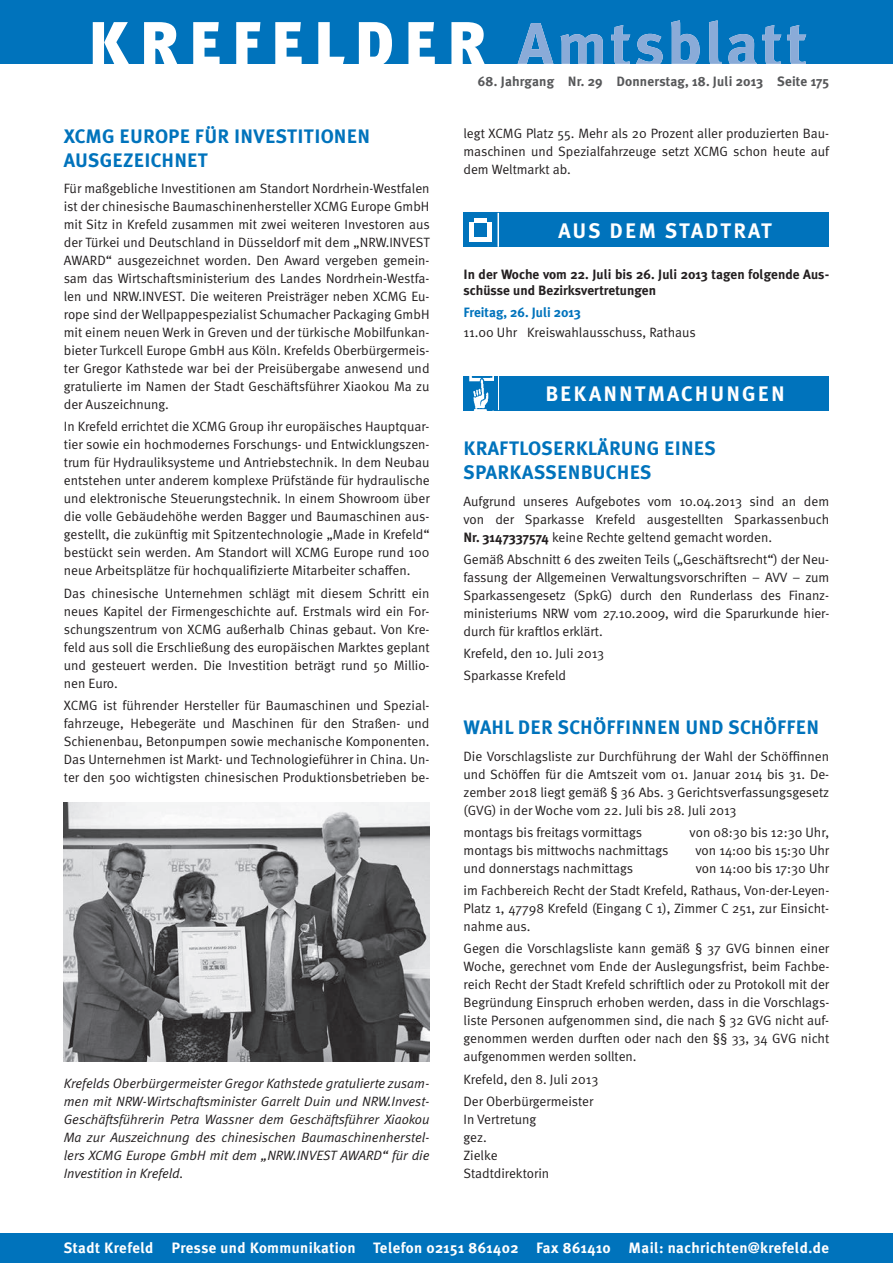
<style>
.page{position:relative;width:893px;height:1263px;background:#fff}
.page>*{position:absolute;margin:0;border:0;box-sizing:border-box;transform-origin:0 0}
.t1{font:700 21px "Meta Plus";letter-spacing:.1em;color:#fff}
.t2{font:700 19.5px/24px "Meta Plus";letter-spacing:.01em;color:#0073bc}
.t3{font:700 15px "Meta Plus";letter-spacing:.025em;color:#fff}
.t4{font:13.5px/18px "Meta Normal";color:#231f20;text-align:justify}
.t5{font:italic 13.5px/18px "Meta Normal";color:#231f20;text-align:justify}
.t6{font:700 13.5px/16.5px "Meta Plus";color:#231f20}
.t7{font:700 13.5px "Meta Plus";letter-spacing:.01em;color:#57585a}
.t8{font:700 13.5px "Meta Plus";color:#0073bc}
.s1{font-family:"Meta Plus";font-weight:700}
</style>
<div class="page">
<div style="left:0;top:0;width:893px;height:64px;background:#0073bc"></div>
<svg style="left:93px;top:22px;width:392px;height:42px"></svg>
<svg style="left:517px;top:20px;width:289px;height:44px"></svg>
<div style="left:0;top:1233px;width:893px;height:30px;background:#0073bc"></div>
<div style="left:463px;top:213px;width:366px;height:34px;background:#0073bc"></div>
<hr style="left:497px;top:213px;width:2px;height:34px;background:#fff">
<div style="left:474px;top:218px;width:13px;height:5px;background:#fff"></div>
<div style="left:469px;top:223px;width:5px;height:17px;background:#fff"></div>
<div style="left:487px;top:223px;width:5px;height:17px;background:#fff"></div>
<hr style="left:469px;top:237px;width:23px;height:4px;background:#fff">
<div style="left:463px;top:376px;width:366px;height:34px;background:#0073bc"></div>
<hr style="left:497px;top:376px;width:2px;height:34px;background:#fff">
<img style="left:469px;top:376px;width:25px;height:34px">
<img style="left:64px;top:802px;width:365px;height:260px">
<h2 class="t2" style="left:64px;top:125px;width:308px">XCMG EUROPE FÜR INVESTITIONEN<br>AUSGEZEICHNET</h2>
<p class="t4" style="left:64px;top:179px;width:367px">Für maßgebliche Investitionen am Standort Nordrhein-Westfalen ist der chinesische Baumaschinenhersteller XCMG Europe GmbH mit Sitz in Krefeld zusammen mit zwei weiteren Investoren aus der Türkei und Deutschland in Düsseldorf mit dem „NRW.INVEST AWARD“ ausgezeichnet worden. Den Award vergeben gemein&shy;sam das Wirtschaftsministerium des Landes Nordrhein-Westfa&shy;len und NRW.INVEST. Die weiteren Preisträger neben XCMG Eu&shy;rope sind der Wellpappespezialist Schumacher Packaging GmbH mit einem neuen Werk in Greven und der türkische Mobilfunkan&shy;bieter Turkcell Europe GmbH aus Köln. Krefelds Oberbürgermeis&shy;ter Gregor Kathstede war bei der Preisübergabe anwesend und gratulierte im Namen der Stadt Geschäftsführer Xiaokou Ma zu der Auszeichnung.</p>
<p class="t4" style="left:64px;top:418px;width:367px">In Krefeld errichtet die XCMG Group ihr europäisches Hauptquar&shy;tier sowie ein hochmodernes Forschungs- und Entwicklungszen&shy;trum für Hydrauliksysteme und Antriebstechnik. In dem Neubau entstehen unter anderem komplexe Prüfstände für hydraulische und elektronische Steuerungstechnik. In einem Showroom über die volle Gebäudehöhe werden Bagger und Baumaschinen aus&shy;gestellt, die zukünftig mit Spitzentechnologie „Made in Krefeld“ bestückt sein werden. Am Standort will XCMG Europe rund 100 neue Arbeitsplätze für hochqualifizierte Mitarbeiter schaffen.</p>
<p class="t4" style="left:64px;top:584px;width:367px">Das chinesische Unternehmen schlägt mit diesem Schritt ein neues Kapitel der Firmengeschichte auf. Erstmals wird ein For&shy;schungszentrum von XCMG außerhalb Chinas gebaut. Von Kre&shy;feld aus soll die Erschließung des europäischen Marktes geplant und gesteuert werden. Die Investition beträgt rund 50 Millio&shy;nen Euro.</p>
<p class="t4" style="left:64px;top:696px;width:367px">XCMG ist führender Hersteller für Baumaschinen und Spezial&shy;fahrzeuge, Hebegeräte und Maschinen für den Straßen- und Schienenbau, Betonpumpen sowie mechanische Komponenten.<br>Das Unternehmen ist Markt- und Technologieführer in China. Un&shy;ter den 500 wichtigsten chinesischen Produktionsbetrieben be-</p>
<p class="t5" style="left:64px;top:1074px;width:367px">Krefelds Oberbürgermeister Gregor Kathstede gratulierte zusam&shy;men mit NRW-Wirtschaftsminister Garrelt Duin und NRW.Invest-Geschäftsführerin Petra Wassner dem Geschäftsführer Xiaokou Ma zur Auszeichnung des chinesischen Baumaschinenherstel&shy;lers XCMG Europe GmbH mit dem „NRW.INVEST AWARD“ für die Investition in Krefeld.</p>
<p class="t7" style="left:478px;top:76px;width:353px">68. Jahrgang Nr. 29 Donnerstag, 18. Juli 2013 Seite 175</p>
<p class="t4" style="left:463px;top:124px;width:367px">legt XCMG Platz 55. Mehr als 20 Prozent aller produzierten Bau&shy;maschinen und Spezialfahrzeuge setzt XCMG schon heute auf dem Weltmarkt ab.</p>
<h1 class="t1" style="left:558px;top:222px;width:215px">AUS DEM STADTRAT</h1>
<p class="t6" style="left:463px;top:267px;width:367px">In der Woche vom 22. Juli bis 26. Juli 2013 tagen folgende Aus&shy;schüsse und Bezirksvertretungen</p>
<p class="t8" style="left:463px;top:307px;width:119px">Freitag, 26. Juli 2013</p>
<p class="t4" style="left:463px;top:324px;width:234px">11.00 Uhr Kreiswahlausschuss, Rathaus</p>
<h1 class="t1" style="left:545px;top:386px;width:241px">BEKANNTMACHUNGEN</h1>
<h2 class="t2" style="left:463px;top:438px;width:254px">KRAFTLOSERKLÄRUNG EINES<br>SPARKASSENBUCHES</h2>
<p class="t4" style="left:463px;top:492px;width:367px">Aufgrund unseres Aufgebotes vom 10.04.2013 sind an dem von der Sparkasse Krefeld ausgestellten Sparkassenbuch <span class="s1">Nr. 3147337574</span> keine Rechte geltend gemacht worden.</p>
<p class="t4" style="left:463px;top:550px;width:367px">Gemäß Abschnitt 6 des zweiten Teils („Geschäftsrecht“) der Neu&shy;fassung der Allgemeinen Verwaltungsvorschriften – AVV – zum Sparkassengesetz (SpkG) durch den Runderlass des Finanz&shy;ministeriums NRW vom 27.10.2009, wird die Sparurkunde hier&shy;durch für kraftlos erklärt.</p>
<p class="t4" style="left:463px;top:642px;width:142px;line-height:22.2px">Krefeld, den 10. Juli 2013<br>Sparkasse Krefeld</p>
<h2 class="t2" style="left:463px;top:717px;width:357px">WAHL DER SCHÖFFINNEN UND SCHÖFFEN</h2>
<p class="t4" style="left:463px;top:747px;width:367px">Die Vorschlagsliste zur Durchführung der Wahl der Schöffinnen und Schöffen für die Amtszeit vom 01. Januar 2014 bis 31. De&shy;zember 2018 liegt gemäß § 36 Abs. 3 Gerichtsverfassungsgesetz (GVG) in der Woche vom 22. Juli bis 28. Juli 2013</p>
<p class="t4" style="left:463px;top:823px;width:180px">montags bis freitags vormittags</p>
<p class="t4" style="left:690px;top:823px;width:141px">von 08:30 bis 12:30 Uhr,</p>
<p class="t4" style="left:463px;top:841px;width:207px">montags bis mittwochs nachmittags</p>
<p class="t4" style="left:695px;top:841px;width:135px">von 14:00 bis 15:30 Uhr</p>
<p class="t4" style="left:463px;top:859px;width:171px">und donnerstags nachmittags</p>
<p class="t4" style="left:463px;top:857px;width:367px;line-height:22.2px;text-align:right">von 14:00 bis 17:30 Uhr<br>im Fachbereich Recht der Stadt Krefeld, Rathaus, Von-der-Leyen-</p>
<p class="t4" style="left:463px;top:899px;width:367px">Platz 1, 47798 Krefeld (Eingang C 1), Zimmer C 251, zur Einsicht&shy;nahme aus.</p>
<p class="t4" style="left:463px;top:939px;width:367px">Gegen die Vorschlagsliste kann gemäß § 37 GVG binnen einer Woche, gerechnet vom Ende der Auslegungsfrist, beim Fachbe&shy;reich Recht der Stadt Krefeld schriftlich oder zu Protokoll mit der Begründung Einspruch erhoben werden, dass in die Vorschlags&shy;liste Personen aufgenommen sind, die nach § 32 GVG nicht auf&shy;genommen werden durften oder nach den §§ 33, 34 GVG nicht aufgenommen werden sollten.</p>
<p class="t4" style="left:463px;top:1068px;width:136px;line-height:22.2px">Krefeld, den 8. Juli 2013<br>Der Oberbürgermeister</p>
<p class="t4" style="left:463px;top:1110px;width:87px;text-align:left">In Vertretung gez.<br>Zielke<br>Stadtdirektorin</p>
<p class="t3" style="left:64px;top:1242px;width:767px">Stadt Krefeld Presse und Kommunikation Telefon 02151 861402 Fax 861410 Mail: nachrichten@krefeld.de</p>
</div>
